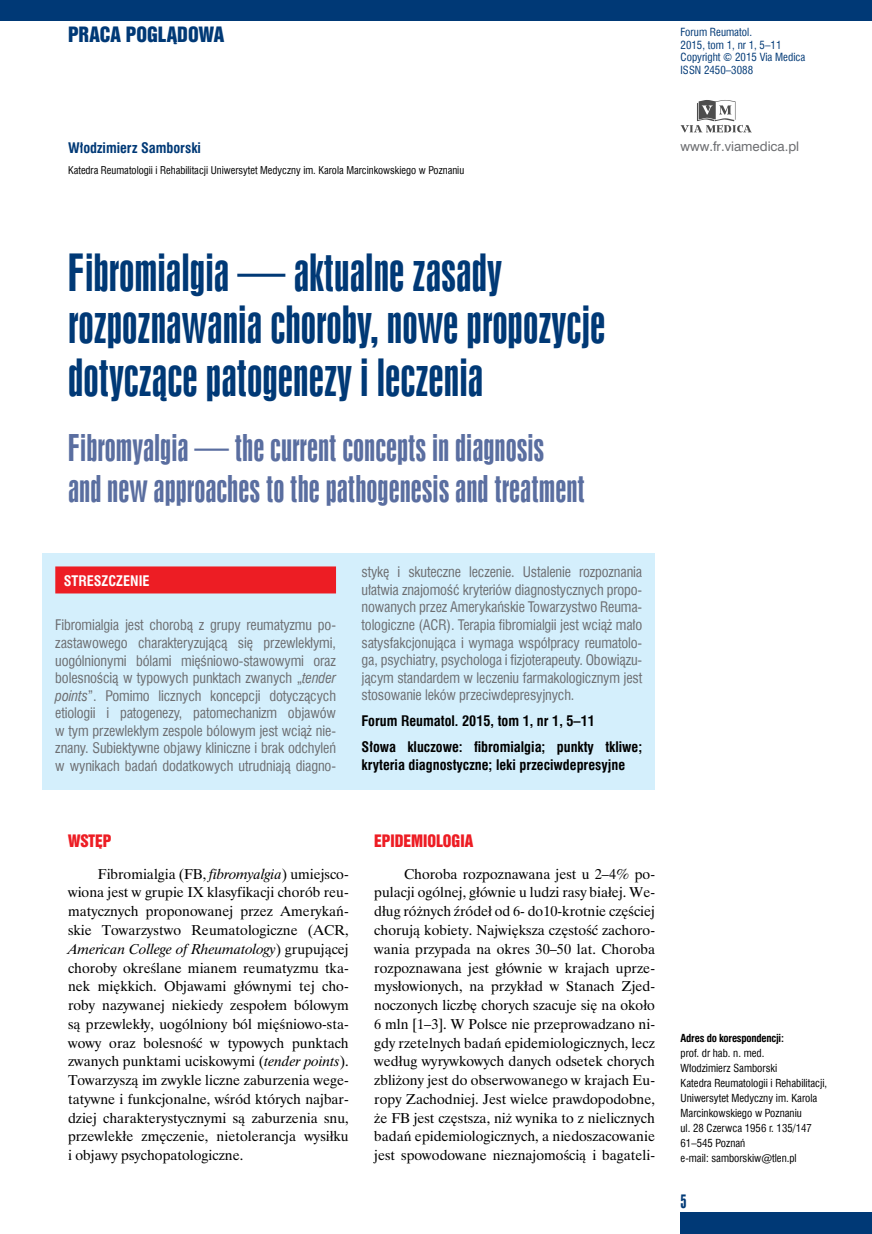
<style>
.page{position:relative;width:872px;height:1234px;background:#fff}
.page>*{position:absolute;margin:0;border:0;box-sizing:border-box;transform-origin:0 0}
.t1{font:48px/52.5px "Swis 924 EU";color:#003976}
.t2{font:34.5px/41.4px "Swis 924 EU";color:#5a6ea0}
.t3{font:19.35px "Swis 921 EU";color:#003976}
.t4{font:18px "Swis 924 EU";color:#003976}
.t5{font:15.75px "Swis 921 EU";color:#ed1d24}
.t6{font:14.25px/18.8px "Time Ibis EE";color:#000;text-align:justify}
.t7{font:14.25px/17.5px "Swis 721 Cn EU";letter-spacing:-.01em;color:#6d6e71;text-align:justify}
.t8{font:700 14.25px/26.1px "Swis 721 Cn EU";color:#000}
.t9{font:700 14.25px "Swis 721 Cn EU";color:#003976}
.t10{font:700 14.25px "Swis 721 Cn EU";color:#fff}
.t11{font:12.3px "Swis 721 PL";color:#6d6e71}
.t12{font:10.95px/12.6px "Swis 721 Cn EU";color:#003976}
.t13{font:10.8px/15px "Swis 721 Cn EU";color:#000}
.t14{font:700 10.8px "Swis 721 Cn EU";letter-spacing:-.02em;color:#000}
.t15{font:10.5px "Swis 721 Cn EU";color:#000}
.s1{font-style:italic}
</style>
<div class="page">
<div style="left:680px;top:1212px;width:192px;height:21px;background:#003976"></div>
<div style="left:0;top:0;width:872px;height:21px;background:#003976"></div>
<svg style="left:680px;top:100px;width:71px;height:33px"></svg>
<div style="left:43px;top:553px;width:612px;height:237px;background:#d4effc"></div>
<div style="left:55px;top:566px;width:281px;height:27px;background:#ed1d24"></div>
<h3 class="t3" style="left:68px;top:22px;width:158px">PRACA POGLĄDOWA</h3>
<p class="t9" style="left:68px;top:140px;width:134px">Włodzimierz Samborski</p>
<p class="t15" style="left:68px;top:164px;width:398px">Katedra Reumatologii i Rehabilitacji Uniwersytet Medyczny im. Karola Marcinkowskiego w Poznaniu</p>
<p class="t12" style="left:680px;top:26px;width:126px">Forum Reumatol.<br>2015, tom 1, nr 1, 5–11<br>Copyright © 2015 Via Medica<br>ISSN 2450–3088</p>
<p class="t11" style="left:680px;top:138px;width:120px">www.fr.viamedica.pl</p>
<h1 class="t1" style="left:68px;top:246px;width:539px">Fibromialgia — aktualne zasady rozpoznawania choroby, nowe propozycje dotyczące patogenezy i leczenia</h1>
<h2 class="t2" style="left:68px;top:427px;width:518px">Fibromyalgia — the current concepts in diagnosis and new approaches to the pathogenesis and treatment</h2>
<p class="t10" style="left:64px;top:572px;width:87px">STRESZCZENIE</p>
<p class="t7" style="left:55px;top:616px;width:282px">Fibromialgia jest chorobą z grupy reumatyzmu po&shy;zastawowego charakteryzującą się przewlekłymi, uogólnionymi bólami mięśniowo-stawowymi oraz bolesnością w typowych punktach zwanych „<span class="s1">tender points</span>”. Pomimo licznych koncepcji dotyczących etiologii i patogenezy, patomechanizm objawów w tym przewlekłym zespole bólowym jest wciąż nie&shy;znany. Subiektywne objawy kliniczne i brak odchyleń w wynikach badań dodatkowych utrudniają diagno-</p>
<p class="t7" style="left:361px;top:563px;width:282px">stykę i skuteczne leczenie. Ustalenie rozpoznania ułatwia znajomość kryteriów diagnostycznych propo&shy;nowanych przez Amerykańskie Towarzystwo Reuma&shy;tologiczne (ACR). Terapia fibromialgii jest wciąż mało satysfakcjonująca i wymaga współpracy reumatolo&shy;ga, psychiatry, psychologa i fizjoterapeuty. Obowiązu&shy;jącym standardem w leczeniu farmakologicznym jest stosowanie leków przeciwdepresyjnych.</p>
<p class="t8" style="left:361px;top:708px;width:282px">Forum Reumatol. 2015, tom 1, nr 1, 5–11<br>Słowa kluczowe: fibromialgia; punkty tkliwe;</p>
<p class="t8" style="left:361px;top:752px;width:265px">kryteria diagnostyczne; leki przeciwdepresyjne</p>
<p class="t5" style="left:68px;top:830px;width:45px">WSTĘP</p>
<p class="t6" style="left:68px;top:864px;width:282px;text-indent:30px">Fibromialgia (FB, <span class="s1">fibromyalgia</span>) umiejsco&shy;wiona jest w grupie IX klasyfikacji chorób reu&shy;matycznych proponowanej przez Amerykań&shy;skie Towarzystwo Reumatologiczne (ACR, <span class="s1">American College of Rheumatology</span>) grupującej choroby określane mianem reumatyzmu tka&shy;nek miękkich. Objawami głównymi tej cho&shy;roby nazywanej niekiedy zespołem bólowym są przewlekły, uogólniony ból mięśniowo-sta&shy;wowy oraz bolesność w typowych punktach zwanych punktami uciskowymi (<span class="s1">tender points</span>).<br>Towarzyszą im zwykle liczne zaburzenia wege&shy;tatywne i funkcjonalne, wśród których najbar&shy;dziej charakterystycznymi są zaburzenia snu, przewlekłe zmęczenie, nietolerancja wysiłku i objawy psychopatologiczne.</p>
<p class="t5" style="left:374px;top:830px;width:100px">EPIDEMIOLOGIA</p>
<p class="t6" style="left:374px;top:864px;width:282px;text-indent:30px">Choroba rozpoznawana jest u 2–4% po&shy;pulacji ogólnej, głównie u ludzi rasy białej. We&shy;dług różnych źródeł od 6- do10-krotnie częściej chorują kobiety. Największa częstość zachoro&shy;wania przypada na okres 30–50 lat. Choroba rozpoznawana jest głównie w krajach uprze&shy;mysłowionych, na przykład w Stanach Zjed&shy;noczonych liczbę chorych szacuje się na około 6 mln [1–3]. W Polsce nie przeprowadzano ni&shy;gdy rzetelnych badań epidemiologicznych, lecz według wyrywkowych danych odsetek chorych zbliżony jest do obserwowanego w krajach Eu&shy;ropy Zachodniej. Jest wielce prawdopodobne, że FB jest częstsza, niż wynika to z nielicznych badań epidemiologicznych, a niedoszacowanie jest spowodowane nieznajomością i bagateli-</p>
<p class="t14" style="left:680px;top:1031px;width:105px">Adres do korespondencji:</p>
<p class="t13" style="left:680px;top:1045px;width:148px">prof. dr hab. n. med.<br>Włodzimierz Samborski<br>Katedra Reumatologii i Rehabilitacji,<br>Uniwersytet Medyczny im. Karola<br>Marcinkowskiego w Poznaniu<br>ul. 28 Czerwca 1956 r. 135/147<br>61–545 Poznań<br>e-mail: samborskiw@tlen.pl</p>
<p class="t4" style="left:680px;top:1190px;width:8px">5</p>
</div>
